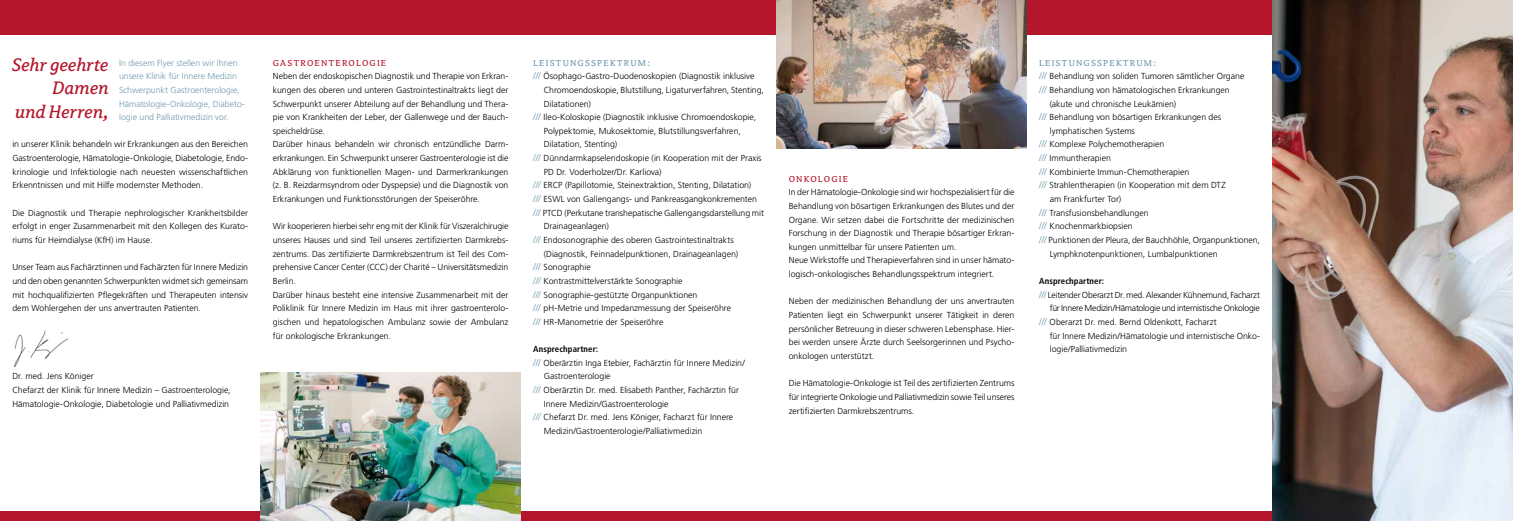
<style>
.page{position:relative;width:1513px;height:521px;background:#fff}
.page>*{position:absolute;margin:0;border:0;box-sizing:border-box;transform-origin:0 0}
.t1{font:italic 20.12px/23.6px "Avance";letter-spacing:-.005em;color:#b5152b;text-align:right}
.t2{font:9.62px "Avance";letter-spacing:.125em;color:#7199ac}
.t3{font:9.62px "Avance";letter-spacing:.125em;color:#b5152b}
.t4{font:300 8.75px/13.7px "Frutiger LT Std";letter-spacing:-.005em;color:#000;text-align:justify}
.t5{font:300 8.75px/13.7px "Frutiger LT Std";color:#7199ac}
.t6{font:300 8.75px "Frutiger LT Std";letter-spacing:-.025em;color:#000}
.t7{font:300 8.75px "Frutiger LT Std";letter-spacing:-.03em;color:#000}
.t8{font:700 condensed 8.75px "Frutiger LT Std";letter-spacing:.01em;color:#000}
.s1{font-size:9.62px;color:#7199ac}
</style>
<div class="page">
<div style="left:0;top:511px;width:1513px;height:10px;background:#b5152b"></div>
<div style="left:0;top:0;width:1513px;height:35px;background:#b5152b"></div>
<img style="left:776px;top:0;width:251px;height:149px">
<img style="left:261px;top:372px;width:260px;height:149px">
<img style="left:1272px;top:0;width:241px;height:521px">
<img style="left:14px;top:330px;width:54px;height:37px">
<h1 class="t1" style="left:12px;top:52px;width:98px">Sehr geehrte<br>Damen<br>und Herren,</h1>
<p class="t3" style="left:273px;top:58px;width:115px">GASTROENTEROLOGIE</p>
<p class="t5" style="left:119px;top:56px;width:128px">In diesem Flyer stellen wir Ihnen unsere Klinik für Innere Medizin Schwerpunkt Gastroenterologie, Hämatologie-Onkologie, Diabeto&shy;logie und Palliativmedizin vor.</p>
<p class="t4" style="left:12px;top:138px;width:237px">in unserer Klinik behandeln wir Erkrankungen aus den Bereichen Gastroenterologie, Hämatologie-Onkologie, Diabetologie, Endo&shy;krinologie und Infektiologie nach neuesten wissenschaftlichen Erkenntnissen und mit Hilfe modernster Methoden.</p>
<p class="t4" style="left:12px;top:206px;width:237px">Die Diagnostik und Therapie nephrologischer Krankheitsbilder erfolgt in enger Zusammenarbeit mit den Kollegen des Kurato&shy;riums für Heimdialyse (KfH) im Hause.</p>
<p class="t4" style="left:12px;top:261px;width:237px">Unser Team aus Fachärztinnen und Fachärzten für Innere Medizin und den oben genannten Schwerpunkten widmet sich gemeinsam mit hochqualifizierten Pflegekräften und Therapeuten intensiv dem Wohlergehen der uns anvertrauten Patienten.</p>
<p class="t4" style="left:273px;top:70px;width:237px;text-align:left">Neben der endoskopischen Diagnostik und Therapie von Erkran&shy;kungen des oberen und unteren Gastrointestinaltrakts liegt der Schwerpunkt unserer Abteilung auf der Behandlung und Thera&shy;pie von Krankheiten der Leber, der Gallenwege und der Bauch&shy;speicheldrüse.<br>Darüber hinaus behandeln wir chronisch entzündliche Darm&shy;erkrankungen. Ein Schwerpunkt unserer Gastroenterologie ist die Abklärung von funktionellen Magen- und Darmerkrankungen (z. B. Reizdarmsyndrom oder Dyspepsie) und die Diagnostik von Erkrankungen und Funktionsstörungen der Speiseröhre.</p>
<p class="t4" style="left:273px;top:220px;width:237px;text-align:left">Wir kooperieren hierbei sehr eng mit der Klinik für Viszeralchirugie unseres Hauses und sind Teil unseres zertifizierten Darmkrebs&shy;zentrums. Das zertifizierte Darmkrebszentrum ist Teil des Com&shy;prehensive Cancer Center (CCC) der Charité – Universitätsmedizin Berlin.<br>Darüber hinaus besteht eine intensive Zusammenarbeit mit der Poliklinik für Innere Medizin im Haus mit ihrer gastroenterolo&shy;gischen und hepatologischen Ambulanz sowie der Ambulanz für onkologische Erkrankungen.</p>
<p class="t4" style="left:12px;top:370px;width:220px;text-align:left">Dr. med. Jens Königer<br>Chefarzt der Klinik für Innere Medizin – Gastroenterologie,<br>Hämatologie-Onkologie, Diabetologie und Palliativmedizin</p>
<p class="t2" style="left:533px;top:58px;width:118px">LEISTUNGSSPEKTRUM:</p>
<p class="t4" style="left:533px;top:70px;width:223px"><span class="s1">///</span> Ösophago-Gastro-Duodenoskopien (Diagnostik inklusive</p>
<p class="t4" style="left:544px;top:83px;width:222px">Chromoendoskopie, Blutstillung, Ligaturverfahren, Stenting,</p>
<p class="t4" style="left:544px;top:97px;width:49px">Dilatationen)</p>
<p class="t4" style="left:533px;top:110px;width:224px"><span class="s1">///</span> Ileo-Koloskopie (Diagnostik inklusive Chromoendoskopie,</p>
<p class="t4" style="left:544px;top:124px;width:199px">Polypektomie, Mukosektomie, Blutstillungsverfahren,</p>
<p class="t4" style="left:544px;top:138px;width:75px">Dilatation, Stenting)</p>
<p class="t4" style="left:533px;top:151px;width:230px"><span class="s1">///</span> Dünndarmkapselendoskopie (in Kooperation mit der Praxis</p>
<p class="t4" style="left:544px;top:165px;width:119px">PD Dr. Voderholzer/Dr. Karliova)</p>
<p class="t4" style="left:533px;top:179px;width:220px"><span class="s1">///</span> ERCP (Papillotomie, Steinextraktion, Stenting, Dilatation)</p>
<p class="t4" style="left:533px;top:192px;width:225px"><span class="s1">///</span> ESWL von Gallengangs- und Pankreasgangkonkrementen</p>
<p class="t4" style="left:533px;top:206px;width:232px"><span class="s1">///</span> PTCD (Perkutane transhepatische Gallengangsdarstellung mit</p>
<p class="t4" style="left:544px;top:220px;width:66px">Drainageanlagen)</p>
<p class="t4" style="left:533px;top:233px;width:202px"><span class="s1">///</span> Endosonographie des oberen Gastrointestinaltrakts</p>
<p class="t4" style="left:544px;top:247px;width:196px">(Diagnostik, Feinnadelpunktionen, Drainageanlagen)</p>
<p class="t4" style="left:533px;top:261px;width:59px"><span class="s1">///</span> Sonographie</p>
<p class="t4" style="left:533px;top:274px;width:151px"><span class="s1">///</span> Kontrastmittelverstärkte Sonographie</p>
<p class="t4" style="left:533px;top:288px;width:166px"><span class="s1">///</span> Sonographie-gestützte Organpunktionen</p>
<p class="t4" style="left:533px;top:301px;width:199px"><span class="s1">///</span> pH-Metrie und Impedanzmessung der Speiseröhre</p>
<p class="t4" style="left:533px;top:315px;width:132px"><span class="s1">///</span> HR-Manometrie der Speiseröhre</p>
<p class="t8" style="left:533px;top:344px;width:66px">Ansprechpartner:</p>
<p class="t4" style="left:533px;top:356px;width:213px"><span class="s1">///</span> Oberärztin Inga Etebier, Fachärztin für Innere Medizin/</p>
<p class="t4" style="left:544px;top:370px;width:68px">Gastroenterologie</p>
<p class="t4" style="left:533px;top:383px;width:207px"><span class="s1">///</span> Oberärztin Dr. med. Elisabeth Panther, Fachärztin für</p>
<p class="t4" style="left:544px;top:397px;width:126px">Innere Medizin/Gastroenterologie</p>
<p class="t4" style="left:533px;top:411px;width:202px"><span class="s1">///</span> Chefarzt Dr. med. Jens Königer, Facharzt für Innere</p>
<p class="t4" style="left:544px;top:424px;width:160px">Medizin/Gastroenterologie/Palliativmedizin</p>
<p class="t3" style="left:789px;top:174px;width:61px">ONKOLOGIE</p>
<p class="t4" style="left:789px;top:185px;width:227px;text-align:left">In der Hämatologie-Onkologie sind wir hochspezialisiert für die Behandlung von bösartigen Erkrankungen des Blutes und der Organe. Wir setzen dabei die Fortschritte der medizinischen Forschung in der Diagnostik und Therapie bösartiger Erkran&shy;kungen unmittelbar für unsere Patienten um.<br>Neue Wirkstoffe und Therapieverfahren sind in unser hämato&shy;logisch-onkologisches Behandlungsspektrum integriert.</p>
<p class="t4" style="left:789px;top:295px;width:227px">Neben der medizinischen Behandlung der uns anvertrauten Patienten liegt ein Schwerpunkt unserer Tätigkeit in deren persönlicher Betreuung in dieser schweren Lebensphase. Hier&shy;bei werden unsere Ärzte durch Seelsorgerinnen und Psycho&shy;onkologen unterstützt.</p>
<p class="t4" style="left:789px;top:376px;width:227px">Die Hämatologie-Onkologie ist Teil des zertifizierten Zentrums für integrierte Onkologie und Palliativmedizin sowie Teil unseres zertifizierten Darmkrebszentrums.</p>
<p class="t2" style="left:1039px;top:58px;width:118px">LEISTUNGSSPEKTRUM:</p>
<p class="t4" style="left:1039px;top:70px;width:207px"><span class="s1">///</span> Behandlung von soliden Tumoren sämtlicher Organe</p>
<p class="t4" style="left:1039px;top:83px;width:192px"><span class="s1">///</span> Behandlung von hämatologischen Erkrankungen</p>
<p class="t4" style="left:1050px;top:97px;width:128px">(akute und chronische Leukämien)</p>
<p class="t4" style="left:1039px;top:110px;width:184px"><span class="s1">///</span> Behandlung von bösartigen Erkrankungen des</p>
<p class="t4" style="left:1050px;top:124px;width:87px">lymphatischen Systems</p>
<p class="t4" style="left:1039px;top:138px;width:127px"><span class="s1">///</span> Komplexe Polychemotherapien</p>
<p class="t4" style="left:1039px;top:151px;width:73px"><span class="s1">///</span> Immuntherapien</p>
<p class="t4" style="left:1039px;top:165px;width:152px"><span class="s1">///</span> Kombinierte Immun-Chemotherapien</p>
<p class="t4" style="left:1039px;top:179px;width:188px"><span class="s1">///</span> Strahlentherapien (in Kooperation mit dem DTZ</p>
<p class="t4" style="left:1050px;top:192px;width:73px">am Frankfurter Tor)</p>
<p class="t4" style="left:1039px;top:206px;width:111px"><span class="s1">///</span> Transfusionsbehandlungen</p>
<p class="t4" style="left:1039px;top:220px;width:95px"><span class="s1">///</span> Knochenmarkbiopsien</p>
<p class="t4" style="left:1039px;top:233px;width:222px"><span class="s1">///</span> Punktionen der Pleura, der Bauchhöhle, Organpunktionen,</p>
<p class="t4" style="left:1050px;top:247px;width:169px">Lymphknotenpunktionen, Lumbalpunktionen</p>
<p class="t8" style="left:1039px;top:276px;width:66px">Ansprechpartner:</p>
<p class="t6" style="left:1039px;top:290px;width:222px"><span class="s1">///</span> Leitender Oberarzt Dr. med. Alexander Kühnemund, Facharzt</p>
<p class="t7" style="left:1050px;top:303px;width:212px">für Innere Medizin/Hämatologie und internistische Onkologie</p>
<p class="t4" style="left:1039px;top:315px;width:179px"><span class="s1">///</span> Oberarzt Dr. med. Bernd Oldenkott, Facharzt</p>
<p class="t4" style="left:1050px;top:329px;width:212px">für Innere Medizin/Hämatologie und internistische Onko-</p>
<p class="t4" style="left:1050px;top:342px;width:79px">logie/Palliativmedizin</p>
</div>
